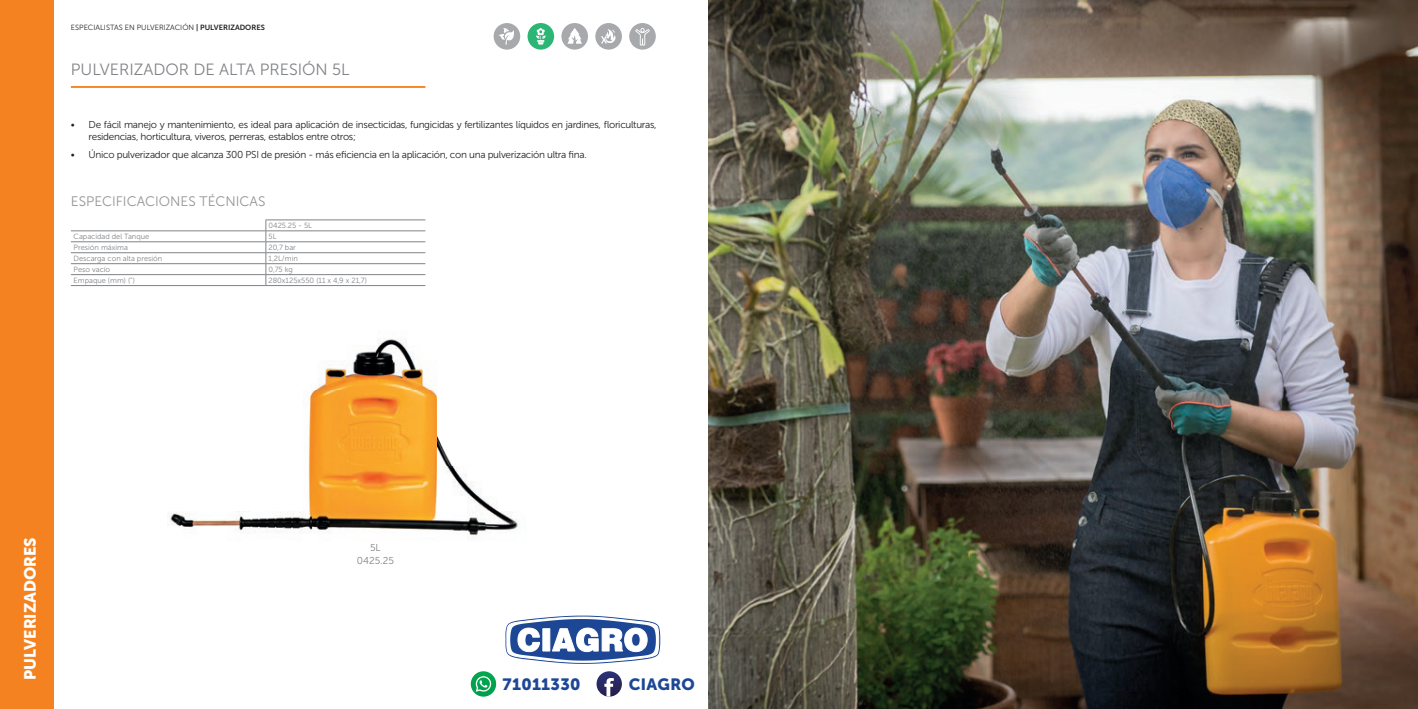
<style>
.page{position:relative;width:1418px;height:709px;background:#fff}
.page>*{position:absolute;margin:0;border:0;box-sizing:border-box;transform-origin:0 0}
.t1{font:16.25px "Museo Sans 300";color:#808285}
.t2{font:16.25px "Museo Sans Cyrl 900";color:#fff}
.t3{font:16.25px "Museo Sans Cyrl 900";letter-spacing:.02em;color:#1d4795}
.t4{font:13.75px "Museo Sans 300";color:#939595}
.t5{font:10px/12px "Museo Sans 300";letter-spacing:-.03em;color:#231f20}
.t6{font:10px "Museo Sans 300";color:#808285}
.t7{font:7.5px "Museo Sans 300";color:#808285}
.t8{font:7.5px "Museo Sans 300";color:#231f20}
.s1{font-family:"Museo Sans 700"}
</style>
<div class="page">
<div style="left:0;top:0;width:53px;height:709px;background:#f58220"></div>
<img style="left:312px;top:338px;width:123px;height:53px">
<img style="left:308px;top:391px;width:145px;height:75px">
<img style="left:169px;top:466px;width:350px;height:70px">
<img style="left:709px;top:0;width:708px;height:709px">
<div style="left:493px;top:23px;width:27px;height:27px;background:#a8a9ad;border-radius:50%"></div>
<svg style="left:498px;top:28px;width:16px;height:17px"></svg>
<div style="left:527px;top:23px;width:27px;height:27px;background:#2cb676;border-radius:50%"></div>
<svg style="left:536px;top:28px;width:10px;height:17px"></svg>
<div style="left:561px;top:23px;width:27px;height:27px;background:#a8a9ad;border-radius:50%"></div>
<svg style="left:567px;top:28px;width:15px;height:16px"></svg>
<div style="left:595px;top:23px;width:27px;height:27px;background:#a8a9ad;border-radius:50%"></div>
<svg style="left:601px;top:29px;width:15px;height:14px"></svg>
<div style="left:629px;top:23px;width:27px;height:27px;background:#a8a9ad;border-radius:50%"></div>
<svg style="left:635px;top:28px;width:14px;height:18px"></svg>
<hr style="left:71px;top:86px;width:354px;height:2px;background:#f58220">
<hr style="left:265px;top:219px;width:160px;height:1px;background:#808285">
<hr style="left:71px;top:230px;width:195px;height:1px;background:#808285">
<hr style="left:266px;top:230px;width:159px;height:1px;background:#808285">
<hr style="left:71px;top:241px;width:195px;height:1px;background:#808285">
<hr style="left:71px;top:252px;width:195px;height:1px;background:#808285">
<hr style="left:71px;top:263px;width:195px;height:1px;background:#808285">
<hr style="left:266px;top:241px;width:159px;height:1px;background:#808285">
<hr style="left:266px;top:252px;width:159px;height:1px;background:#808285">
<hr style="left:266px;top:263px;width:159px;height:1px;background:#808285">
<hr style="left:71px;top:274px;width:195px;height:1px;background:#808285">
<hr style="left:71px;top:285px;width:195px;height:1px;background:#808285">
<svg style="left:265px;top:220px;width:1px;height:65px"></svg>
<hr style="left:266px;top:274px;width:159px;height:1px;background:#808285">
<hr style="left:266px;top:285px;width:159px;height:1px;background:#808285">
<svg style="left:505px;top:615px;width:155px;height:49px"></svg>
<svg style="left:596px;top:671px;width:26px;height:25px"></svg>
<svg style="left:471px;top:671px;width:25px;height:25px"></svg>
<svg style="left:474px;top:676px;width:18px;height:15px"></svg>
<p class="t8" style="left:71px;top:23px;width:195px">ESPECIALISTAS EN PULVERIZACIÓN <span class="s1">| PULVERIZADORES</span></p>
<h1 class="t1" style="left:71px;top:61px;width:280px">PULVERIZADOR DE ALTA PRESIÓN 5L</h1>
<p class="t5" style="left:89px;top:118px;width:569px;text-indent:-18px">• De fácil manejo y mantenimiento, es ideal para aplicación de insecticidas, fungicidas y fertilizantes líquidos en jardines, floriculturas, residencias, horticultura, viveros, perreras, establos entre otros;</p>
<p class="t5" style="left:71px;top:149px;width:517px">• Único pulverizador que alcanza 300 PSI de presión - más eficiencia en la aplicación, con una pulverización ultra fina.</p>
<h2 class="t4" style="left:71px;top:194px;width:196px">ESPECIFICACIONES TÉCNICAS</h2>
<p class="t7" style="left:268px;top:221px;width:45px">0425.25 - 5L</p>
<p class="t7" style="left:74px;top:232px;width:77px">Capacidad del Tanque</p>
<p class="t7" style="left:268px;top:232px;width:10px">5L</p>
<p class="t7" style="left:74px;top:243px;width:56px">Presión máxima</p>
<p class="t7" style="left:268px;top:243px;width:29px">20,7 bar</p>
<p class="t7" style="left:74px;top:254px;width:90px">Descarga con alta presión</p>
<p class="t7" style="left:268px;top:254px;width:31px">1,2L/min</p>
<p class="t7" style="left:74px;top:265px;width:38px">Peso vacío</p>
<p class="t7" style="left:268px;top:265px;width:26px">0,75 kg</p>
<p class="t7" style="left:74px;top:276px;width:63px">Empaque (mm) (“)</p>
<p class="t7" style="left:268px;top:276px;width:100px">280x125x550 (11 x 4,9 x 21,7)</p>
<h1 class="t2" style="left:21px;top:680px;width:144px;rotate:-90deg">PULVERIZADORES</h1>
<p class="t6" style="left:370px;top:542px;width:12px">5L</p>
<p class="t6" style="left:357px;top:555px;width:39px">0425.25</p>
<h1 class="t3" style="left:502px;top:675px;width:79px">71011330</h1>
<h1 class="t3" style="left:629px;top:675px;width:67px">CIAGRO</h1>
</div>
